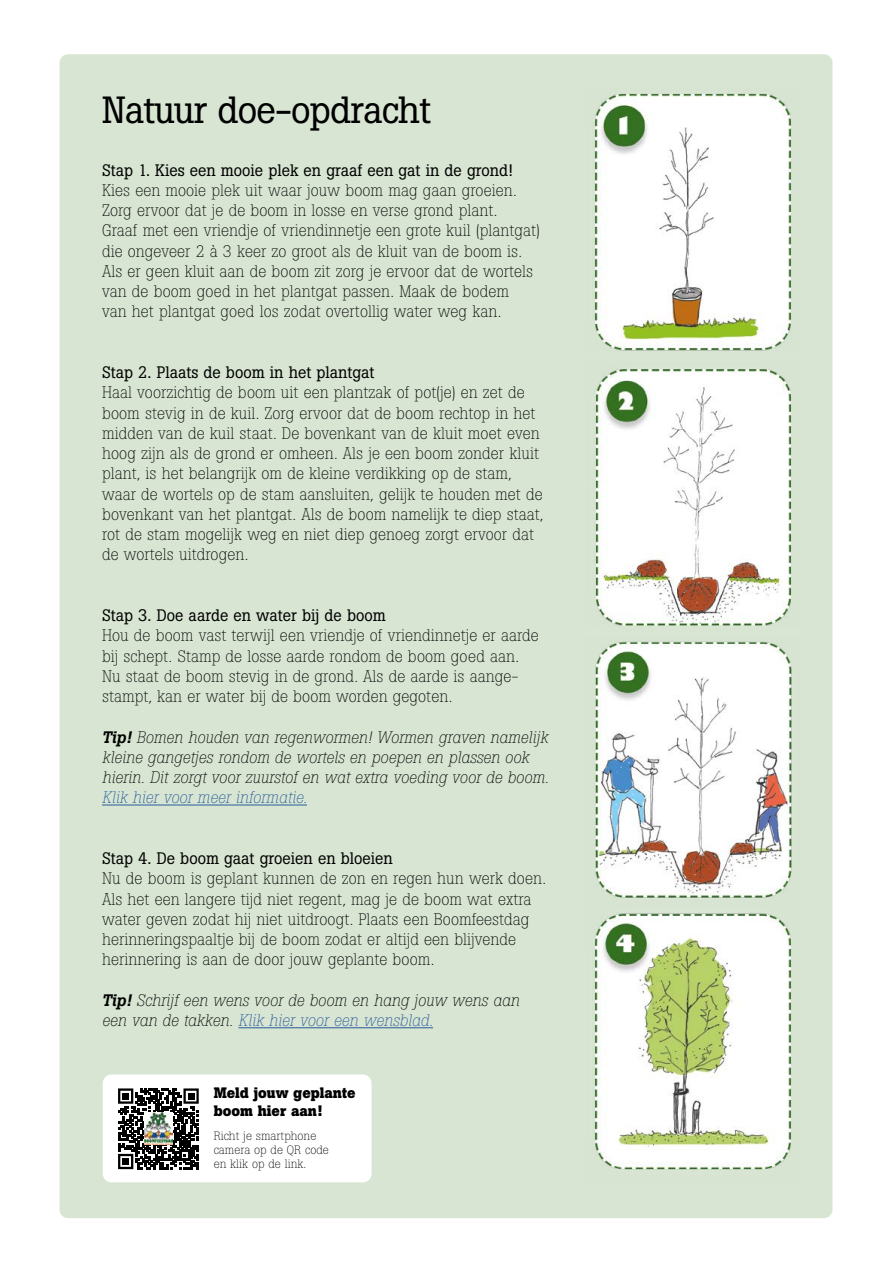
<style>
.page{position:relative;width:893px;height:1263px;background:#fff}
.page>*{position:absolute;margin:0;border:0;box-sizing:border-box;transform-origin:0 0}
.Bio_opdr_kop{font:37.5px "Boton";letter-spacing:-.02em;color:#000}
.Bio_opdr_body{font:300 16.5px/20.2px "Boton";color:#000}
.Bio_opdr_body-2{font:italic 300 16.5px/20.2px "Boton";color:#000}
.Bio_opdr_body-3{font:16.5px "Boton";color:#000}
.Bio_opdr_body-4{font:italic 300 16.5px "Boton";color:#275b9b}
._2-Tekst{font:700 15px/18px "Boton";color:#000}
._2-Tekst-2{font:300 12px "Boton";color:#000}
.s1{font-weight:500}
.s2{color:#000}
</style>
<div class="page">
<div style="left:60px;top:54px;width:772px;height:1164px;background:#d8e5d2;border-radius:9px"></div>
<div style="left:103px;top:1074px;width:269px;height:108px;background:#fff;border-radius:9px"></div>
<hr style="left:238px;top:1027px;width:195px;height:1px;background:#275b9b">
<hr style="left:102px;top:804px;width:205px;height:1px;background:#275b9b">
<img style="left:595px;top:93px;width:196px;height:258px">
<img style="left:596px;top:369px;width:195px;height:257px">
<img style="left:595px;top:641px;width:197px;height:257px">
<img style="left:595px;top:913px;width:196px;height:257px">
<svg style="left:118px;top:1169px;width:81px;height:1px"></svg>
<svg style="left:118px;top:1088px;width:81px;height:81px"></svg>
<div style="left:122px;top:1158px;width:7px;height:7px;background:#000"></div>
<img style="left:144px;top:1113px;width:29px;height:32px">
<p class="Bio_opdr_kop" style="left:102px;top:87px;width:330px">Natuur doe-opdracht</p>
<p class="Bio_opdr_body-3" style="left:102px;top:160px;width:412px">Stap 1. Kies een mooie plek en graaf een gat in de grond!</p>
<p class="Bio_opdr_body" style="left:102px;top:180px;width:416px">Kies een mooie plek uit waar jouw boom mag gaan groeien.</p>
<p class="Bio_opdr_body" style="left:102px;top:200px;width:397px">Zorg ervoor dat je de boom in losse en verse grond plant.</p>
<p class="Bio_opdr_body" style="left:102px;top:220px;width:439px">Graaf met een vriendje of vriendinnetje een grote kuil (plantgat) die ongeveer 2 à 3 keer zo groot als de kluit van de boom is.</p>
<p class="Bio_opdr_body" style="left:102px;top:261px;width:433px">Als er geen kluit aan de boom zit zorg je ervoor dat de wortels van de boom goed in het plantgat passen. Maak de bodem</p>
<p class="Bio_opdr_body" style="left:102px;top:301px;width:401px">van het plantgat goed los zodat overtollig water weg kan.</p>
<p class="Bio_opdr_body-3" style="left:102px;top:362px;width:274px">Stap 2. Plaats de boom in het plantgat</p>
<p class="Bio_opdr_body" style="left:102px;top:382px;width:443px">Haal voorzichtig de boom uit een plantzak of pot(je) en zet de boom stevig in de kuil. Zorg ervoor dat de boom rechtop in het midden van de kuil staat. De bovenkant van de kluit moet even hoog zijn als de grond er omheen. Als je een boom zonder kluit plant, is het belangrijk om de kleine verdikking op de stam, waar de wortels op de stam aansluiten, gelijk te houden met de bovenkant van het plantgat. Als de boom namelijk te diep staat, rot de stam mogelijk weg en niet diep genoeg zorgt ervoor dat</p>
<p class="Bio_opdr_body" style="left:102px;top:544px;width:148px">de wortels uitdrogen.</p>
<p class="Bio_opdr_body-3" style="left:102px;top:605px;width:285px">Stap 3. Doe aarde en water bij de boom</p>
<p class="Bio_opdr_body" style="left:102px;top:625px;width:438px">Hou de boom vast terwijl een vriendje of vriendinnetje er aarde bij schept. Stamp de losse aarde rondom de boom goed aan.</p>
<p class="Bio_opdr_body" style="left:102px;top:666px;width:418px">Nu staat de boom stevig in de grond. Als de aarde is aange&shy;stampt, kan er water bij de boom worden gegoten.</p>
<p class="Bio_opdr_body-2" style="left:102px;top:727px;width:447px"><span class="s1">Tip!</span> Bomen houden van regenwormen! Wormen graven namelijk</p>
<p class="Bio_opdr_body-2" style="left:102px;top:747px;width:448px">kleine gangetjes rondom de wortels en poepen en plassen ook hierin. Dit zorgt voor zuurstof en wat extra voeding voor de boom.</p>
<p class="Bio_opdr_body-4" style="left:102px;top:788px;width:206px">Klik hier voor meer informatie.</p>
<p class="Bio_opdr_body-3" style="left:102px;top:848px;width:292px">Stap 4. De boom gaat groeien en bloeien</p>
<p class="Bio_opdr_body" style="left:102px;top:868px;width:446px">Nu de boom is geplant kunnen de zon en regen hun werk doen.</p>
<p class="Bio_opdr_body" style="left:102px;top:889px;width:431px">Als het een langere tijd niet regent, mag je de boom wat extra water geven zodat hij niet uitdroogt. Plaats een Boomfeestdag herinneringspaaltje bij de boom zodat er altijd een blijvende</p>
<p class="Bio_opdr_body" style="left:102px;top:949px;width:334px">herinnering is aan de door jouw geplante boom.</p>
<p class="Bio_opdr_body-2" style="left:102px;top:990px;width:419px"><span class="s1">Tip!</span> Schrijf een wens voor de boom en hang jouw wens aan</p>
<p class="Bio_opdr_body-4" style="left:102px;top:1011px;width:332px"><span class="s2">een van de takken.</span> Klik hier voor een wensblad.</p>
<p class="_2-Tekst" style="left:214px;top:1084px;width:143px">Meld jouw geplante boom hier aan!</p>
<p class="_2-Tekst-2" style="left:214px;top:1128px;width:104px">Richt je smartphone</p>
<p class="_2-Tekst-2" style="left:214px;top:1143px;width:117px">camera op de QR code</p>
<p class="_2-Tekst-2" style="left:214px;top:1157px;width:94px">en klik op de link.</p>
</div>
